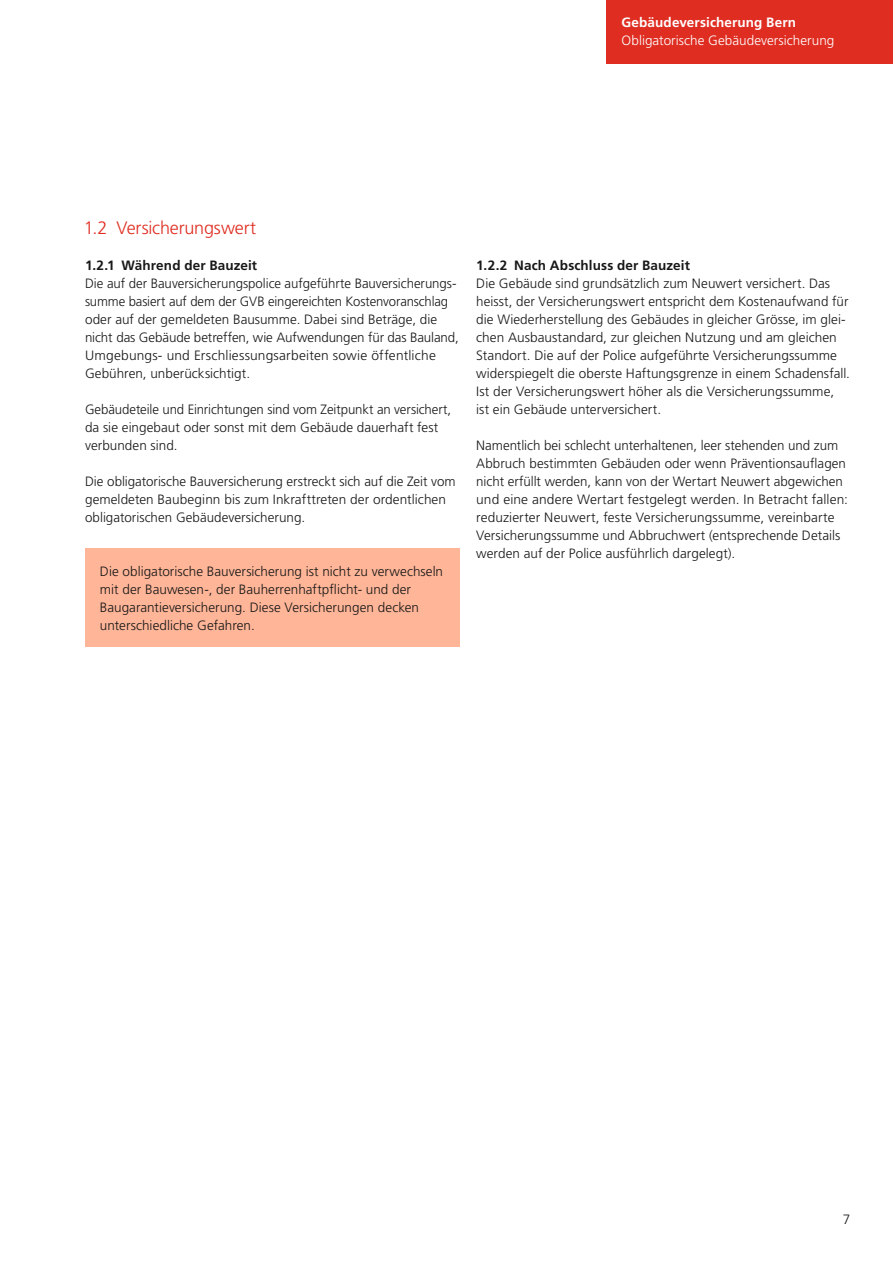
<style>
.page{position:relative;width:893px;height:1263px;background:#fff}
.page>*{position:absolute;margin:0;border:0;box-sizing:border-box;transform-origin:0 0}
.t1{font:300 18px "Frutiger LT Std";letter-spacing:-.01em;color:#df2d21}
.t2{font:300 13.5px/18px "Frutiger LT Std";color:#171818}
.t3{font:700 13.5px "Frutiger LT Std";letter-spacing:.01em;color:#171818}
.t4{font:300 13.5px "Frutiger LT Std";letter-spacing:.005em;color:#fff}
.t5{font:700 13.5px "Frutiger LT Std";letter-spacing:.01em;color:#fff}
</style>
<div class="page">
<div style="left:85px;top:548px;width:374px;height:99px;background:#ffb597"></div>
<div style="left:607px;top:0;width:286px;height:64px;background:#df2d21"></div>
<p class="t5" style="left:621px;top:15px;width:176px">Gebäudeversicherung Bern</p>
<p class="t4" style="left:621px;top:33px;width:214px">Obligatorische Gebäudeversicherung</p>
<h1 class="t1" style="left:84px;top:218px;width:174px">1.2 Versicherungswert</h1>
<p class="t3" style="left:85px;top:258px;width:174px">1.2.1 Während der Bauzeit</p>
<p class="t2" style="left:85px;top:275px;width:375px">Die auf der Bauversicherungspolice aufgeführte Bauversicherungs&shy;summe basiert auf dem der GVB eingereichten Kostenvoranschlag oder auf der gemeldeten Bausumme. Dabei sind Beträge, die nicht das Gebäude betreffen, wie Aufwendungen für das Bauland, Umgebungs- und Erschliessungsarbeiten sowie öffentliche Gebühren, unberücksichtigt.</p>
<p class="t2" style="left:85px;top:401px;width:368px">Gebäudeteile und Einrichtungen sind vom Zeitpunkt an versichert, da sie eingebaut oder sonst mit dem Gebäude dauerhaft fest verbunden sind.</p>
<p class="t2" style="left:85px;top:473px;width:372px">Die obligatorische Bauversicherung erstreckt sich auf die Zeit vom gemeldeten Baubeginn bis zum Inkrafttreten der ordentlichen obligatorischen Gebäudeversicherung.</p>
<p class="t2" style="left:100px;top:563px;width:345px">Die obligatorische Bauversicherung ist nicht zu verwechseln mit der Bauwesen-, der Bauherrenhaftpflicht- und der Baugarantieversicherung. Diese Versicherungen decken unterschiedliche Gefahren.</p>
<p class="t3" style="left:476px;top:258px;width:215px">1.2.2 Nach Abschluss der Bauzeit</p>
<p class="t2" style="left:476px;top:275px;width:375px">Die Gebäude sind grundsätzlich zum Neuwert versichert. Das heisst, der Versicherungswert entspricht dem Kostenaufwand für die Wiederherstellung des Gebäudes in gleicher Grösse, im glei&shy;chen Ausbaustandard, zur gleichen Nutzung und am gleichen Standort. Die auf der Police aufgeführte Versicherungssumme widerspiegelt die oberste Haftungsgrenze in einem Schadensfall.<br>Ist der Versicherungswert höher als die Versicherungssumme, ist ein Gebäude unterversichert.</p>
<p class="t2" style="left:476px;top:437px;width:373px">Namentlich bei schlecht unterhaltenen, leer stehenden und zum Abbruch bestimmten Gebäuden oder wenn Präventionsauflagen nicht erfüllt werden, kann von der Wertart Neuwert abgewichen und eine andere Wertart festgelegt werden. In Betracht fallen: reduzierter Neuwert, feste Versicherungssumme, vereinbarte Versicherungssumme und Abbruchwert (entsprechende Details werden auf der Police ausführlich dargelegt).</p>
<p class="t2" style="left:843px;top:1211px;width:9px">7</p>
</div>
